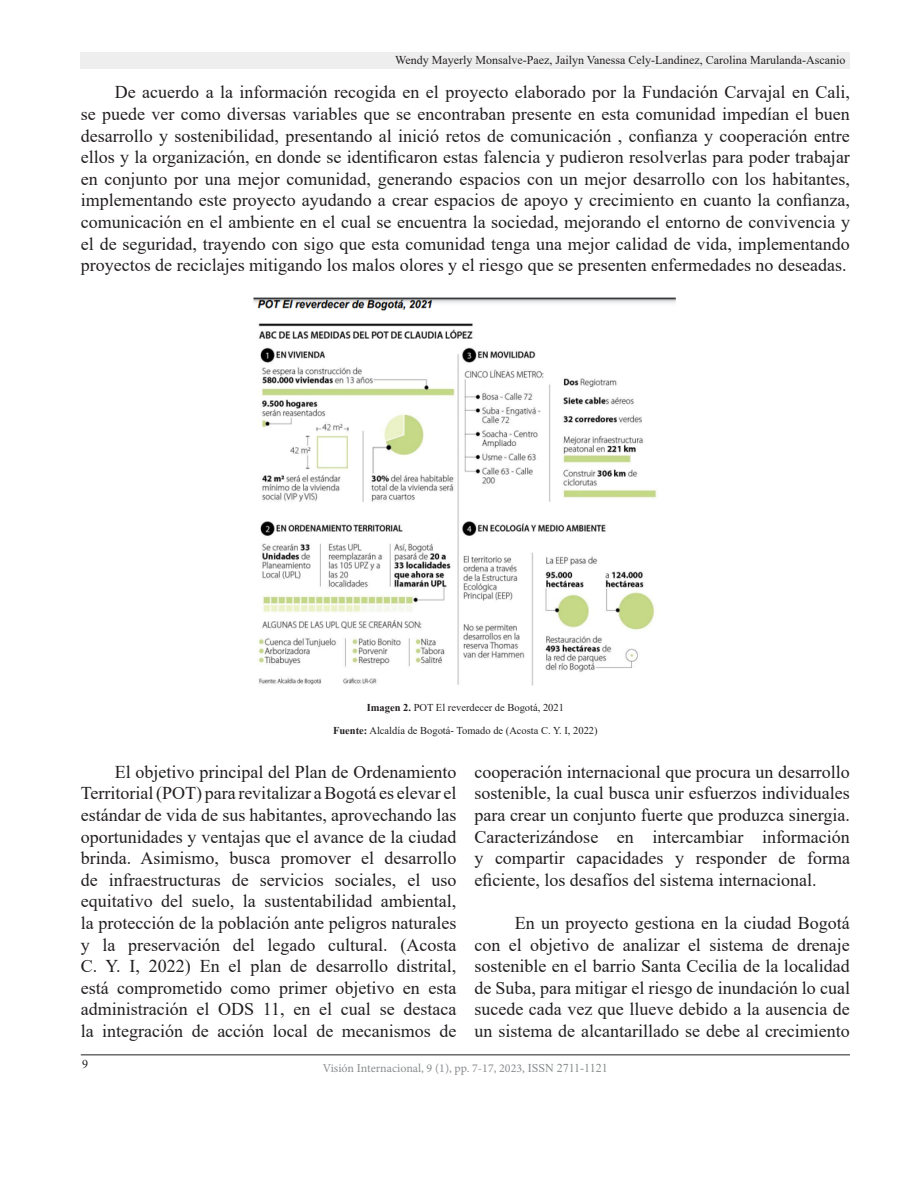
<style>
.page{position:relative;width:918px;height:1188px;background:#fff}
.page>*{position:absolute;margin:0;border:0;box-sizing:border-box;transform-origin:0 0}
.Cuerpo_de_texto{font:18px/21.6px "Times New Roman";color:#231f20;text-align:justify}
.t1{font:12px "Times New Roman";color:#231f20}
.t2{font:12px "Minion Pro";color:#8a8c8f}
.t3{font:10.5px "Times New Roman";color:#231f20}
.s1{font-weight:700}
.s2{font-family:"Times New Roman";color:#868a8b}
</style>
<div class="page">
<div style="left:81px;top:52px;width:769px;height:17px;background:#eeeeef"></div>
<hr style="left:81px;top:1054px;width:769px;height:1px;background:#231f20">
<img style="left:253px;top:297px;width:423px;height:389px">
<p class="t1" style="left:395px;top:51px;width:452px">Wendy Mayerly Monsalve-Paez, Jailyn Vanessa Cely-Landinez, Carolina Marulanda-Ascanio</p>
<p class="Cuerpo_de_texto" style="left:81px;top:81px;width:771px;text-indent:34px">De acuerdo a la información recogida en el proyecto elaborado por la Fundación Carvajal en Cali, se puede ver como diversas variables que se encontraban presente en esta comunidad impedían el buen desarrollo y sostenibilidad, presentando al inició retos de comunicación , confianza y cooperación entre ellos y la organización, en donde se identificaron estas falencia y pudieron resolverlas para poder trabajar en conjunto por una mejor comunidad, generando espacios con un mejor desarrollo con los habitantes, implementando este proyecto ayudando a crear espacios de apoyo y crecimiento en cuanto la confianza, comunicación en el ambiente en el cual se encuentra la sociedad, mejorando el entorno de convivencia y el de seguridad, trayendo con sigo que esta comunidad tenga una mejor calidad de vida, implementando proyectos de reciclajes mitigando los malos olores y el riesgo que se presenten enfermedades no deseadas.</p>
<p class="t3" style="left:367px;top:700px;width:199px"><span class="s1">Imagen 2.</span> POT El reverdecer de Bogotá, 2021</p>
<p class="t3" style="left:333px;top:723px;width:266px"><span class="s1">Fuente:</span> Alcaldía de Bogotá- Tomado de (Acosta C. Y. I, 2022)</p>
<p class="Cuerpo_de_texto" style="left:81px;top:760px;width:377px;text-indent:34px">El objetivo principal del Plan de Ordenamiento Territorial (POT) para revitalizar a Bogotá es elevar el estándar de vida de sus habitantes, aprovechando las oportunidades y ventajas que el avance de la ciudad brinda. Asimismo, busca promover el desarrollo de infraestructuras de servicios sociales, el uso equitativo del suelo, la sustentabilidad ambiental, la protección de la población ante peligros naturales y la preservación del legado cultural. (Acosta C. Y. I, 2022) En el plan de desarrollo distrital, está comprometido como primer objetivo en esta administración el ODS 11, en el cual se destaca la integración de acción local de mecanismos de</p>
<p class="Cuerpo_de_texto" style="left:474px;top:760px;width:377px">cooperación internacional que procura un desarrollo sostenible, la cual busca unir esfuerzos individuales para crear un conjunto fuerte que produzca sinergia.<br>Caracterizándose en intercambiar información y compartir capacidades y responder de forma eficiente, los desafíos del sistema internacional.</p>
<p class="Cuerpo_de_texto" style="left:474px;top:912px;width:377px;text-indent:40px">En un proyecto gestiona en la ciudad Bogotá con el objetivo de analizar el sistema de drenaje sostenible en el barrio Santa Cecilia de la localidad de Suba, para mitigar el riesgo de inundación lo cual sucede cada vez que llueve debido a la ausencia de un sistema de alcantarillado se debe al crecimiento</p>
<p class="t1" style="left:82px;top:1056px;width:7px">9</p>
<p class="t2" style="left:323px;top:1060px;width:286px">Visión Internacional, 9 (1), pp. 7-17, 2023, <span class="s2">ISSN 2711-1121</span></p>
</div>
